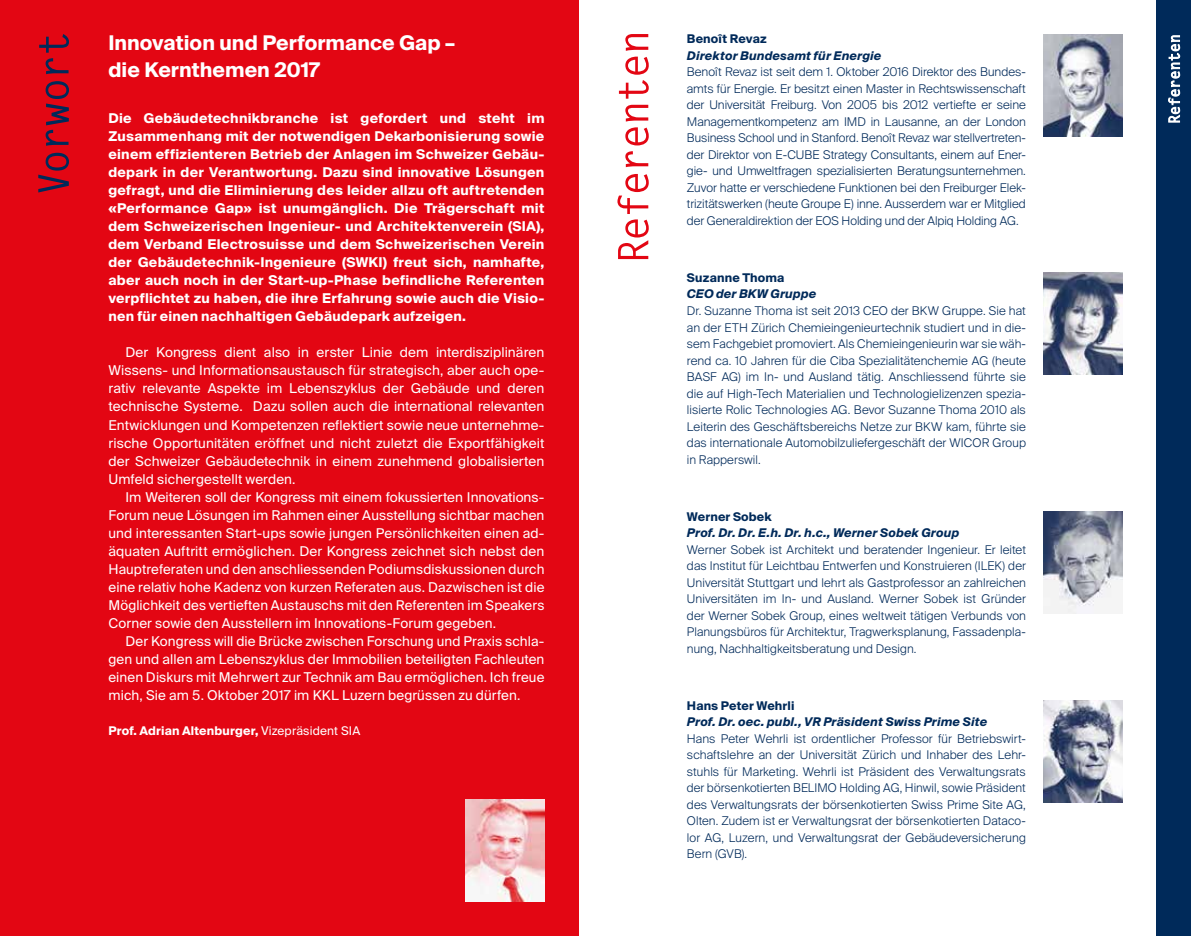
<style>
.page{position:relative;width:1191px;height:936px;background:#fff}
.page>*{position:absolute;margin:0;border:0;box-sizing:border-box;transform-origin:0 0}
.t1{font:700 20.25px/27px "Suisse Intl";letter-spacing:.005em;color:#fff}
.t2{font:13.5px "Suisse Intl";letter-spacing:.01em;color:#fff}
.t3{font:700 13.5px/18px "Suisse Intl";letter-spacing:.02em;color:#fff;text-align:justify}
.t4{font:300 12px/16.5px "Suisse Intl";letter-spacing:.005em;color:#002a5a}
.t5{font:700 12px "Suisse Intl";letter-spacing:.015em;color:#fff}
.s1{font-weight:400}
.s2{font-weight:700}
.s3{font-weight:700;font-style:italic}
</style>
<div class="page">
<div style="left:0;top:0;width:578px;height:935px;background:#e30613"></div>
<svg style="left:38px;top:34px;width:31px;height:158px"></svg>
<img style="left:465px;top:799px;width:79px;height:102px">
<div style="left:1157px;top:0;width:34px;height:935px;background:#002a5a"></div>
<svg style="left:1168px;top:36px;width:11px;height:86px"></svg>
<svg style="left:617px;top:34px;width:32px;height:225px"></svg>
<img style="left:1043px;top:511px;width:80px;height:102px">
<img style="left:1043px;top:700px;width:80px;height:102px">
<img style="left:1043px;top:273px;width:80px;height:102px">
<img style="left:1043px;top:34px;width:80px;height:102px">
<p class="t1" style="left:108px;top:29px;width:348px">Innovation und Performance Gap – die Kernthemen 2017</p>
<p class="t3" style="left:108px;top:110px;width:437px">Die Gebäudetechnikbranche ist gefordert und steht im Zusammenhang mit der notwendigen Dekarbonisierung sowie einem effizienteren Betrieb der Anlagen im Schweizer Gebäu&shy;depark in der Verantwortung. Dazu sind innovative Lösungen gefragt, und die Eliminierung des leider allzu oft auftretenden «Performance Gap» ist unumgänglich. Die Trägerschaft mit dem Schweizerischen Ingenieur- und Architektenverein (SIA), dem Verband Electrosuisse und dem Schweizerischen Verein der Gebäudetechnik-Ingenieure (SWKI) freut sich, namhafte, aber auch noch in der Start-up-Phase befindliche Referenten verpflichtet zu haben, die ihre Erfahrung sowie auch die Visio&shy;nen für einen nachhaltigen Gebäudepark aufzeigen.</p>
<p class="t2" style="left:125px;top:345px;width:420px">Der Kongress dient also in erster Linie dem interdisziplinären</p>
<p class="t2" style="left:108px;top:363px;width:437px">Wissens- und Informationsaustausch für strategisch, aber auch ope-</p>
<p class="t2" style="left:108px;top:381px;width:437px">rativ relevante Aspekte im Lebenszyklus der Gebäude und deren</p>
<p class="t2" style="left:108px;top:399px;width:437px">technische Systeme. Dazu sollen auch die international relevanten</p>
<p class="t2" style="left:108px;top:417px;width:437px">Entwicklungen und Kompetenzen reflektiert sowie neue unternehme-</p>
<p class="t2" style="left:108px;top:435px;width:437px">rische Opportunitäten eröffnet und nicht zuletzt die Exportfähigkeit</p>
<p class="t2" style="left:108px;top:453px;width:437px">der Schweizer Gebäudetechnik in einem zunehmend globalisierten</p>
<p class="t2" style="left:108px;top:471px;width:189px">Umfeld sichergestellt werden.</p>
<p class="t2" style="left:125px;top:489px;width:420px">Im Weiteren soll der Kongress mit einem fokussierten Innovations-</p>
<p class="t2" style="left:108px;top:507px;width:437px">Forum neue Lösungen im Rahmen einer Ausstellung sichtbar machen</p>
<p class="t2" style="left:108px;top:525px;width:437px">und interessanten Start-ups sowie jungen Persönlichkeiten einen ad-</p>
<p class="t2" style="left:108px;top:543px;width:437px">äquaten Auftritt ermöglichen. Der Kongress zeichnet sich nebst den</p>
<p class="t2" style="left:108px;top:561px;width:437px">Hauptreferaten und den anschliessenden Podiumsdiskussionen durch</p>
<p class="t2" style="left:108px;top:579px;width:437px">eine relativ hohe Kadenz von kurzen Referaten aus. Dazwischen ist die</p>
<p class="t2" style="left:108px;top:597px;width:437px">Möglichkeit des vertieften Austauschs mit den Referenten im Speakers</p>
<p class="t2" style="left:108px;top:615px;width:389px">Corner sowie den Ausstellern im Innovations-Forum gegeben.</p>
<p class="t2" style="left:125px;top:633px;width:420px">Der Kongress will die Brücke zwischen Forschung und Praxis schla-</p>
<p class="t2" style="left:108px;top:651px;width:437px">gen und allen am Lebenszyklus der Immobilien beteiligten Fachleuten</p>
<p class="t2" style="left:108px;top:669px;width:437px">einen Diskurs mit Mehrwert zur Technik am Bau ermöglichen. Ich freue</p>
<p class="t2" style="left:108px;top:687px;width:413px">mich, Sie am 5. Oktober 2017 im KKL Luzern begrüssen zu dürfen.</p>
<p class="t5" style="left:108px;top:723px;width:253px">Prof. Adrian Altenburger, <span class="s1">Vizepräsident SIA</span></p>
<p class="t4" style="left:687px;top:31px;width:340px"><span class="s2">Benoît Revaz<br></span><span class="s3">Direktor Bundesamt für Energie<br></span>Benoît Revaz ist seit dem 1. Oktober 2016 Direktor des Bundes&shy;amts für Energie. Er besitzt einen Master in Rechtswissenschaft der Universität Freiburg. Von 2005 bis 2012 vertiefte er seine Managementkompetenz am IMD in Lausanne, an der London Business School und in Stanford. Benoît Revaz war stellvertreten&shy;der Direktor von E-CUBE Strategy Consultants, einem auf Ener&shy;gie- und Umweltfragen spezialisierten Beratungsunternehmen.<br>Zuvor hatte er verschiedene Funktionen bei den Freiburger Elek&shy;trizitätswerken (heute Groupe E) inne. Ausserdem war er Mitglied der Generaldirektion der EOS Holding und der Alpiq Holding AG.</p>
<p class="t4" style="left:687px;top:269px;width:340px"><span class="s2">Suzanne Thoma<br></span><span class="s3">CEO der BKW Gruppe<br></span>Dr. Suzanne Thoma ist seit 2013 CEO der BKW Gruppe. Sie hat an der ETH Zürich Chemieingenieurtechnik studiert und in die&shy;sem Fachgebiet promoviert. Als Chemieingenieurin war sie wäh&shy;rend ca. 10 Jahren für die Ciba Spezialitätenchemie AG (heute BASF AG) im In- und Ausland tätig. Anschliessend führte sie die auf High-Tech Materialien und Technologielizenzen spezia&shy;lisierte Rolic Technologies AG. Bevor Suzanne Thoma 2010 als Leiterin des Geschäftsbereichs Netze zur BKW kam, führte sie das internationale Automobilzuliefergeschäft der WICOR Group in Rapperswil.</p>
<p class="t4" style="left:687px;top:508px;width:340px"><span class="s2">Werner Sobek<br></span><span class="s3">Prof. Dr. Dr. E.h. Dr. h.c., Werner Sobek Group<br></span>Werner Sobek ist Architekt und beratender Ingenieur. Er leitet das Institut für Leichtbau Entwerfen und Konstruieren (ILEK) der Universität Stuttgart und lehrt als Gastprofessor an zahlreichen Universitäten im In- und Ausland. Werner Sobek ist Gründer der Werner Sobek Group, eines weltweit tätigen Verbunds von Planungsbüros für Architektur, Tragwerksplanung, Fassadenpla&shy;nung, Nachhaltigkeitsberatung und Design.</p>
<p class="t4" style="left:687px;top:697px;width:340px"><span class="s2">Hans Peter Wehrli<br></span><span class="s3">Prof. Dr. oec. publ., VR Präsident Swiss Prime Site<br></span>Hans Peter Wehrli ist ordentlicher Professor für Betriebswirt&shy;schaftslehre an der Universität Zürich und Inhaber des Lehr&shy;stuhls für Marketing. Wehrli ist Präsident des Verwaltungsrats der börsenkotierten BELIMO Holding AG, Hinwil, sowie Präsident des Verwaltungsrats der börsenkotierten Swiss Prime Site AG, Olten. Zudem ist er Verwaltungsrat der börsenkotierten Dataco&shy;lor AG, Luzern, und Verwaltungsrat der Gebäudeversicherung Bern (GVB).</p>
</div>
